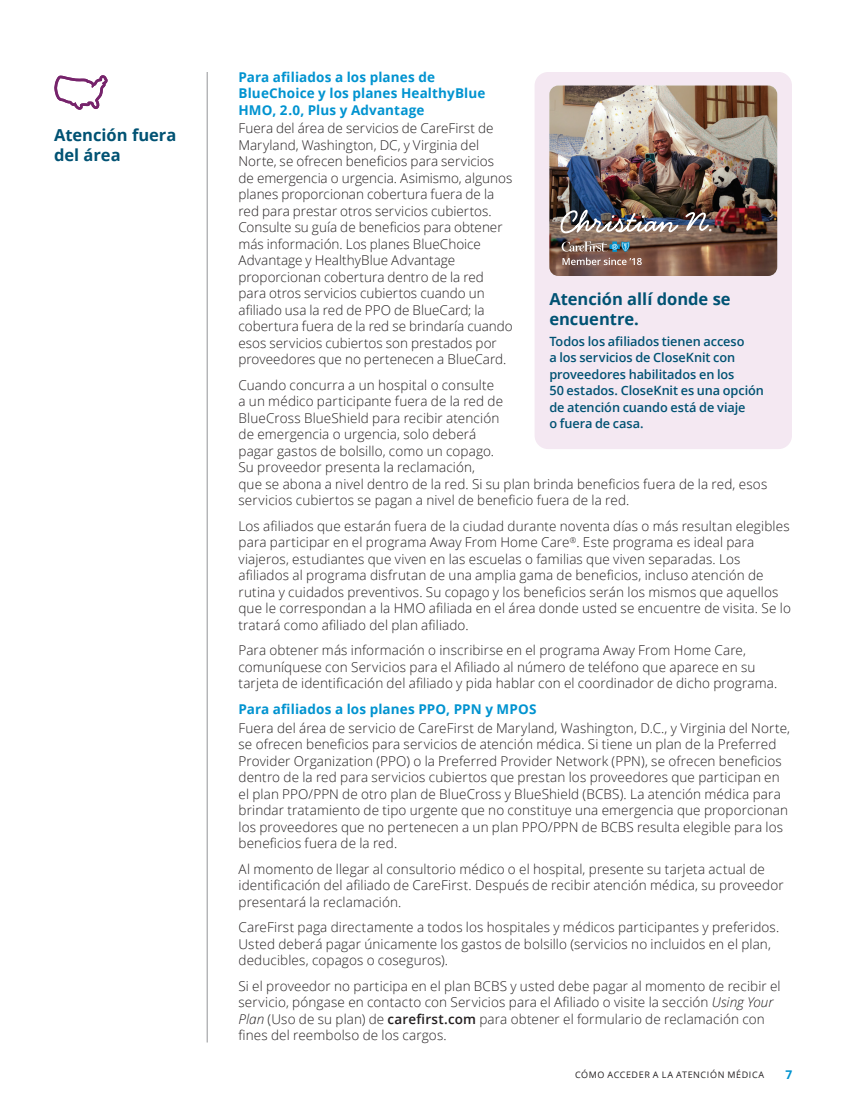
<style>
.page{position:relative;width:864px;height:1107px;background:#fff}
.page>*{position:absolute;margin:0;border:0;box-sizing:border-box;transform-origin:0 0}
.N-Side_title{font:700 16.5px/19.5px "Open Sans";color:#005273}
.VIT-BodyLight{font:300 13.5px/16.5px "Open Sans";letter-spacing:.01em;color:#231f20}
.VIT-F-H3{font:700 13.5px/16.5px "Open Sans";letter-spacing:.01em;color:#0093d0}
.VIT-Semi-Gray{font:600 12.75px/16.5px "Open Sans";letter-spacing:-.005em;color:#005273}
.VIT-R-Page_Number{font:700 12px "Open Sans";color:#0093d0}
.t1{font:9px "Open Sans";letter-spacing:.065em;color:#231f20}
.s1{font-style:italic}
.s2{font-weight:600}
</style>
<div class="page">
<svg style="left:54px;top:75px;width:54px;height:35px"></svg>
<div style="left:535px;top:72px;width:257px;height:377px;background:#f4e8f2;border-radius:14px"></div>
<img style="left:549px;top:86px;width:228px;height:190px">
<hr style="left:207px;top:72px;width:1px;height:970px;background:#939598">
<svg style="left:562px;top:241px;width:68px;height:11px"></svg>
<img style="left:561px;top:210px;width:151px;height:23px">
<svg style="left:563px;top:258px;width:79px;height:7px"></svg>
<p class="N-Side_title" style="left:54px;top:125px;width:124px">Atención fuera del área</p>
<p class="VIT-F-H3" style="left:238px;top:68px;width:248px">Para afiliados a los planes de<br>BlueChoice y los planes HealthyBlue<br>HMO, 2.0, Plus y Advantage</p>
<p class="VIT-BodyLight" style="left:238px;top:120px;width:276px">Fuera del área de servicios de CareFirst de Maryland, Washington, DC, y Virginia del Norte, se ofrecen beneficios para servicios de emergencia o urgencia. Asimismo, algunos planes proporcionan cobertura fuera de la red para prestar otros servicios cubiertos.<br>Consulte su guía de beneficios para obtener más información. Los planes BlueChoice Advantage y HealthyBlue Advantage proporcionan cobertura dentro de la red para otros servicios cubiertos cuando un afiliado usa la red de PPO de BlueCard; la cobertura fuera de la red se brindaría cuando esos servicios cubiertos son prestados por proveedores que no pertenecen a BlueCard.</p>
<p class="VIT-BodyLight" style="left:238px;top:376px;width:530px">Cuando concurra a un hospital o consulte<br>a un médico participante fuera de la red de<br>BlueCross BlueShield para recibir atención<br>de emergencia o urgencia, solo deberá<br>pagar gastos de bolsillo, como un copago.<br>Su proveedor presenta la reclamación,<br>que se abona a nivel dentro de la red. Si su plan brinda beneficios fuera de la red, esos servicios cubiertos se pagan a nivel de beneficio fuera de la red.</p>
<p class="VIT-BodyLight" style="left:238px;top:517px;width:554px">Los afiliados que estarán fuera de la ciudad durante noventa días o más resultan elegibles para participar en el programa Away From Home Care<sup>®</sup>. Este programa es ideal para viajeros, estudiantes que viven en las escuelas o familias que viven separadas. Los afiliados al programa disfrutan de una amplia gama de beneficios, incluso atención de rutina y cuidados preventivos. Su copago y los beneficios serán los mismos que aquellos que le correspondan a la HMO afiliada en el área donde usted se encuentre de visita. Se lo tratará como afiliado del plan afiliado.</p>
<p class="VIT-BodyLight" style="left:238px;top:642px;width:540px">Para obtener más información o inscribirse en el programa Away From Home Care, comuníquese con Servicios para el Afiliado al número de teléfono que aparece en su tarjeta de identificación del afiliado y pida hablar con el coordinador de dicho programa.</p>
<p class="VIT-F-H3" style="left:238px;top:700px;width:300px">Para afiliados a los planes PPO, PPN y MPOS</p>
<p class="VIT-BodyLight" style="left:238px;top:719px;width:553px">Fuera del área de servicio de CareFirst de Maryland, Washington, D.C., y Virginia del Norte, se ofrecen beneficios para servicios de atención médica. Si tiene un plan de la Preferred Provider Organization (PPO) o la Preferred Provider Network (PPN), se ofrecen beneficios dentro de la red para servicios cubiertos que prestan los proveedores que participan en el plan PPO/PPN de otro plan de BlueCross y BlueShield (BCBS). La atención médica para brindar tratamiento de tipo urgente que no constituye una emergencia que proporcionan los proveedores que no pertenecen a un plan PPO/PPN de BCBS resulta elegible para los beneficios fuera de la red.</p>
<p class="VIT-BodyLight" style="left:238px;top:860px;width:547px">Al momento de llegar al consultorio médico o el hospital, presente su tarjeta actual de identificación del afiliado de CareFirst. Después de recibir atención médica, su proveedor presentará la reclamación.</p>
<p class="VIT-BodyLight" style="left:238px;top:919px;width:542px">CareFirst paga directamente a todos los hospitales y médicos participantes y preferidos.<br>Usted deberá pagar únicamente los gastos de bolsillo (servicios no incluidos en el plan, deducibles, copagos o coseguros).</p>
<p class="VIT-BodyLight" style="left:238px;top:977px;width:544px">Si el proveedor no participa en el plan BCBS y usted debe pagar al momento de recibir el servicio, póngase en contacto con Servicios para el Afiliado o visite la sección <span class="s1">Using Your Plan</span> (Uso de su plan) de <span class="s2">carefirst.com</span> para obtener el formulario de reclamación con fines del reembolso de los cargos.</p>
<p class="N-Side_title" style="left:549px;top:289px;width:183px">Atención allí donde se encuentre.</p>
<p class="VIT-Semi-Gray" style="left:549px;top:333px;width:216px">Todos los afiliados tienen acceso<br>a los servicios de CloseKnit con proveedores habilitados en los<br>50 estados. CloseKnit es una opción de atención cuando está de viaje<br>o fuera de casa.</p>
<p class="t1" style="left:575px;top:1069px;width:191px">CÓMO ACCEDER A LA ATENCIÓN MÉDICA</p>
<p class="VIT-R-Page_Number" style="left:785px;top:1066px;width:8px">7</p>
</div>
